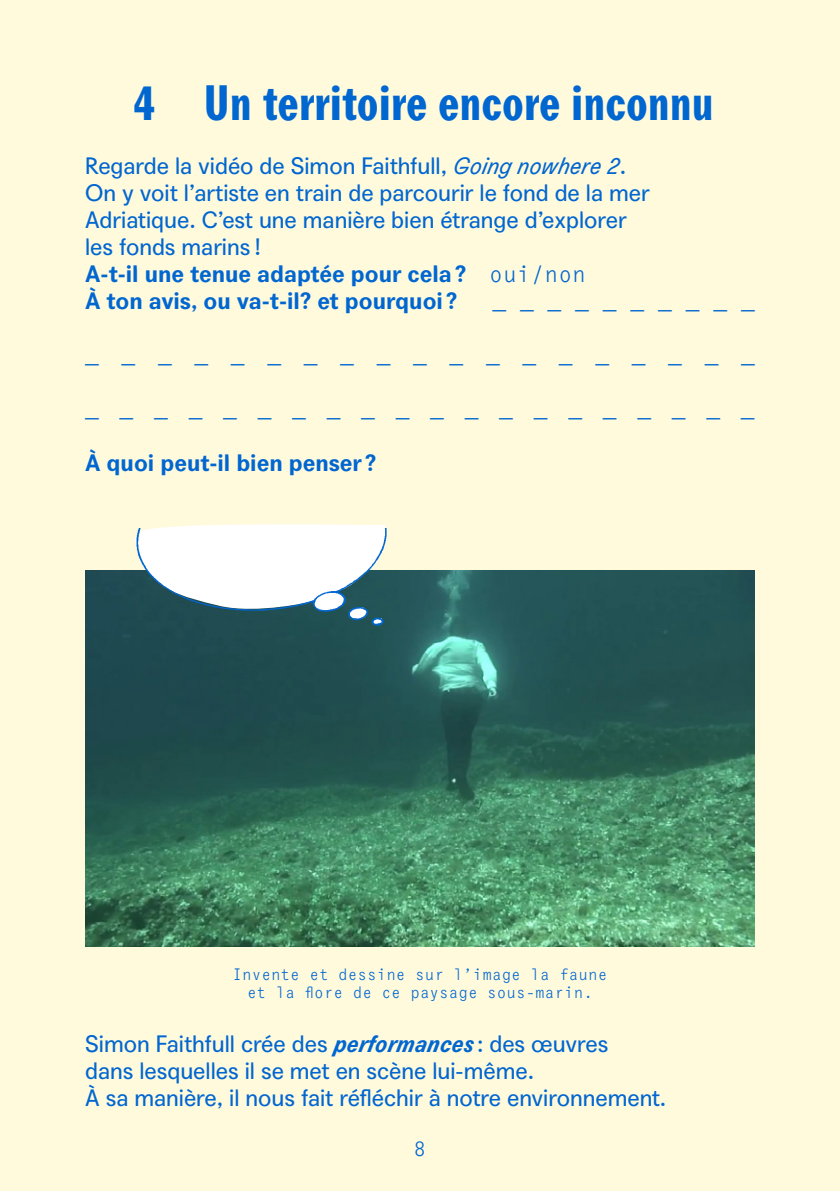
<style>
.page{position:relative;width:840px;height:1191px;background:#fff}
.page>*{position:absolute;margin:0;border:0;box-sizing:border-box;transform-origin:0 0}
._1-_Titre{font:48px "Agipo Bold Cond";color:#0066d0}
._2-_Normal{font:23px/27px "Agipo";color:#0066d0}
._2-_Normal-2{font:700 23px/27px "Agipo";color:#0066d0}
._2-_Normal-3{font:23px "Agipo Mono";color:#0066d0}
.t1{font:20px "Agipo Mono";color:#0066d0}
._2-_Normal-4{font:16px/18px "Agipo Mono";color:#0066d0;text-align:center}
.s1{font-style:italic}
.s2{font-family:"Agipo Mono";font-weight:400}
.s3{font-weight:700;font-style:italic}
</style>
<div class="page">
<div style="left:0;top:0;width:839px;height:1191px;background:#fffadc"></div>
<img style="left:85px;top:570px;width:669px;height:376px">
<svg style="left:160px;top:524px;width:225px;height:4px"></svg>
<img style="left:119px;top:528px;width:291px;height:122px">
<p class="_1-_Titre" style="left:133px;top:65px;width:581px">4 Un territoire encore inconnu</p>
<p class="_2-_Normal" style="left:85px;top:150px;width:565px">Regarde la vidéo de Simon Faithfull, <span class="s1">Going nowhere 2</span>.<br>On y voit l’artiste en train de parcourir le fond de la mer Adriatique. C’est une manière bien étrange d’explorer les fonds marins !</p>
<p class="_2-_Normal-2" style="left:85px;top:258px;width:502px">A-t-il une tenue adaptée pour cela? <span class="s2">oui/non<br></span>À ton avis, ou va-t-il? et pourquoi ?</p>
<p class="_2-_Normal-3" style="left:492px;top:291px;width:264px">— — — — — — — — — —</p>
<p class="_2-_Normal-3" style="left:85px;top:345px;width:671px">— — — — — — — — — — — — — — — — — — —</p>
<p class="_2-_Normal-3" style="left:85px;top:399px;width:670px">— — — — — — — — — — — — — — — — — — — —</p>
<p class="_2-_Normal-2" style="left:85px;top:447px;width:292px">À quoi peut-il bien penser?</p>
<p class="_2-_Normal-4" style="left:232px;top:964px;width:376px">Invente et dessine sur l’image la faune et la flore de ce paysage sous-marin.</p>
<p class="_2-_Normal" style="left:85px;top:1028px;width:582px">Simon Faithfull crée des <span class="s3">performances</span> : des œuvres<br>dans lesquelles il se met en scène lui-même.<br>À sa manière, il nous fait réfléchir à notre environnement.</p>
<p class="t1" style="left:414px;top:1133px;width:13px">8</p>
</div>
